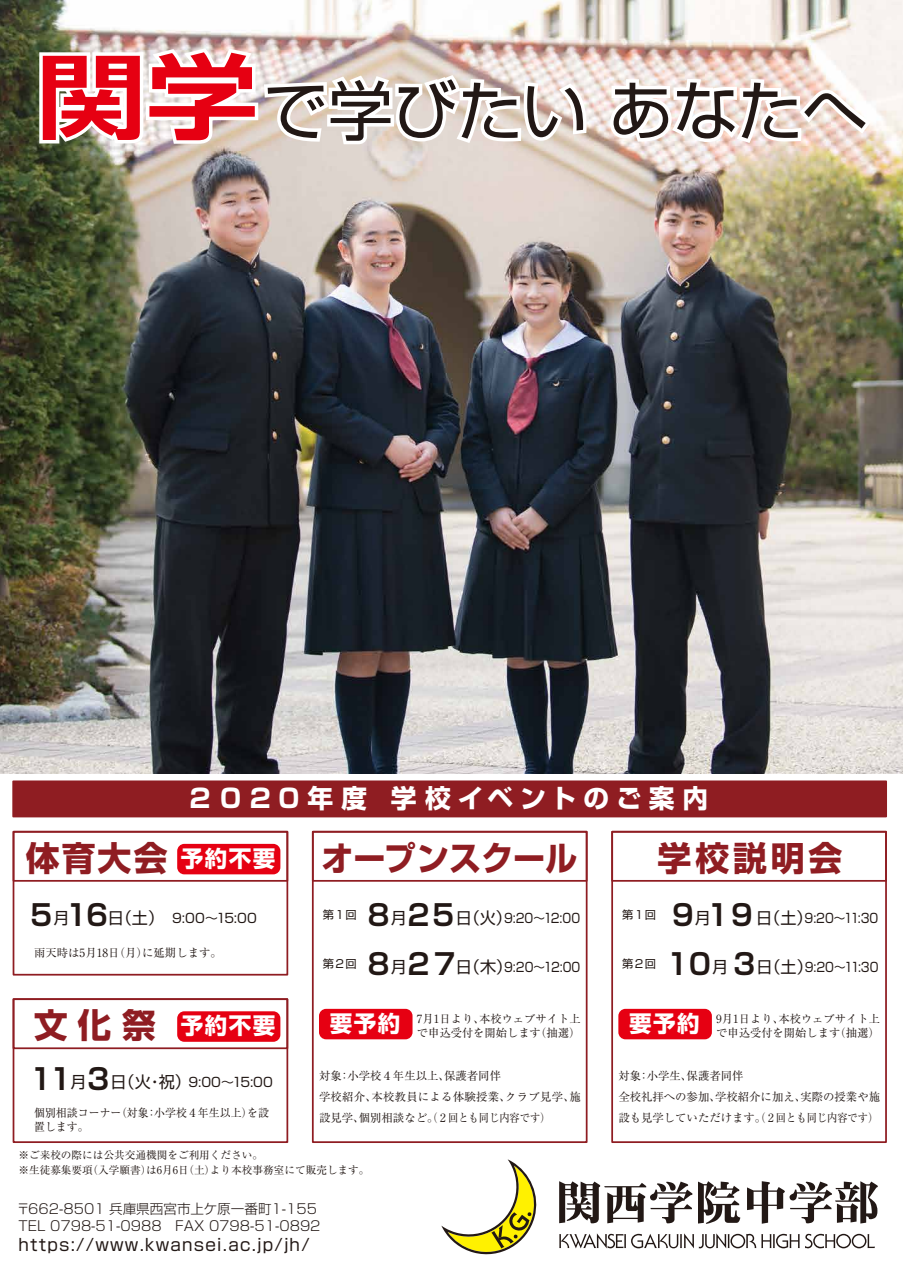
<style>
.page{position:relative;width:903px;height:1278px;background:#fff}
.page>*{position:absolute;margin:0;border:0;box-sizing:border-box;transform-origin:0 0}
.t1{font:64.66px "Shin Go Pro";color:#221815}
.t2{font:700 33.77px "Shin Go Pro";letter-spacing:.06em;color:#8f1d22}
.t3{font:700 33.77px "Shin Go Pro";color:#8f1d22;scale:.95 1}
.t4{font:700 25.72px "Shin Go Pro";letter-spacing:.275em;color:#fff}
.t5{font:700 22.57px "Shin Go Pro";letter-spacing:.065em;color:#fff}
.t6{font:16.62px "Shin Go Pro";letter-spacing:.075em;color:#221815}
.t7{font:300 13.56px/16.6px "Shin Go Pro";color:#221815}
.t8{font:12.86px "Shin Go Pro";color:#221815;scale:.9 1}
.t9{font:12.86px "Shin Go Pro";color:#221815}
.t10{font:11.38px/21px "Ryumin Pro";color:#221815}
.t11{font:11.38px/14px "Ryumin Pro";color:#221815;scale:.96 1}
.t12{font:11.29px/14.5px "Ryumin Pro";color:#221815;text-align:right}
.t13{font:11.29px "Shin Go Pro";color:#221815}
.t14{font:10.67px/15.2px "Ryumin Pro";color:#221815}
.s1{font-family:"Shin Go Pro De";font-weight:700;font-size:92.31px;color:#e60012}
.s2{font-family:"Shin Go Pro De";font-weight:700;font-size:28.96px}
.s3{font-size:16.1px}
.s4{font-family:"Shin Go Pro";font-weight:700;font-size:22.57px;color:#fff}
</style>
<div class="page">
<img style="left:0;top:0;width:903px;height:773px">
<div style="left:312px;top:830px;width:275px;height:312px;border:2px solid #8f1d22"></div>
<div style="left:312px;top:830px;width:275px;height:51px;border:2px solid #8f1d22"></div>
<div style="left:319px;top:1008px;width:93px;height:31px;background:#e60012;border-radius:7px"></div>
<div style="left:618px;top:1008px;width:94px;height:31px;background:#e60012;border-radius:7px"></div>
<div style="left:611px;top:830px;width:276px;height:312px;border:2px solid #8f1d22"></div>
<div style="left:611px;top:830px;width:276px;height:51px;border:2px solid #8f1d22"></div>
<div style="left:13px;top:830px;width:275px;height:145px;border:2px solid #8f1d22"></div>
<div style="left:13px;top:830px;width:275px;height:51px;border:2px solid #8f1d22"></div>
<div style="left:177px;top:843px;width:103px;height:31px;background:#e60012;border-radius:7px"></div>
<div style="left:13px;top:998px;width:275px;height:144px;border:2px solid #8f1d22"></div>
<div style="left:13px;top:998px;width:275px;height:51px;border:2px solid #8f1d22"></div>
<div style="left:177px;top:1011px;width:103px;height:30px;background:#e60012;border-radius:7px"></div>
<div style="left:12px;top:780px;width:875px;height:37px;background:#8f1d22;border:2px solid #8f1d22"></div>
<svg style="left:36px;top:44px;width:555px;height:104px"></svg>
<svg style="left:606px;top:75px;width:269px;height:72px"></svg>
<svg style="left:559px;top:1233px;width:316px;height:15px"></svg>
<svg style="left:559px;top:1181px;width:133px;height:42px"></svg>
<svg style="left:698px;top:1181px;width:42px;height:42px"></svg>
<svg style="left:747px;top:1181px;width:131px;height:42px"></svg>
<svg style="left:441px;top:1159px;width:96px;height:96px"></svg>
<h1 class="t1" style="left:36px;top:58px;width:832px"><span class="s1">関学</span>で学びたい あなたへ</h1>
<h3 class="t4" style="left:187px;top:777px;width:522px">２０20年度 学校イベントのご案内</h3>
<h2 class="t2" style="left:26px;top:831px;width:143px">体育大会</h2>
<p class="t9" style="left:27px;top:907px;width:232px"><span class="s2">５</span><span class="s3">月</span><span class="s2">１6</span><span class="s3">日（土）　</span>9:00～15:00</p>
<h3 class="t5" style="left:181px;top:840px;width:96px">予約不要</h3>
<p class="t10" style="left:34px;top:941px;width:189px">雨天時は5月18日（月）に延期します。</p>
<h2 class="t2" style="left:34px;top:998px;width:124px">文化祭</h2>
<p class="t9" style="left:27px;top:1071px;width:248px"><span class="s2">１１</span><span class="s3">月</span><span class="s2">３</span><span class="s3">日（火・祝）</span>9:00～15:00</p>
<h3 class="t5" style="left:181px;top:1007px;width:96px">予約不要</h3>
<p class="t11" style="left:34px;top:1105px;width:246px">個別相談コーナー（対象：小学校４年生以上）を設置します。</p>
<h2 class="t3" style="left:321px;top:831px;width:271px">オープンスクール</h2>
<p class="t13" style="left:323px;top:905px;width:35px">第１回</p>
<p class="t8" style="left:364px;top:907px;width:242px"><span class="s2">８</span><span class="s3">月</span><span class="s2">２５</span><span class="s3">日（火）</span>9:20～12:00</p>
<p class="t13" style="left:323px;top:954px;width:35px">第２回</p>
<p class="t8" style="left:364px;top:956px;width:242px"><span class="s2">８</span><span class="s3">月</span><span class="s2">２７</span><span class="s3">日（木）</span>9:20～12:00</p>
<p class="t12" style="left:330px;top:1010px;width:252px"><span class="s4">要予約</span> 7月1日より、本校ウェブサイト上で申込受付を開始します（抽選）</p>
<p class="t12" style="left:629px;top:1010px;width:252px"><span class="s4">要予約</span> 9月1日より、本校ウェブサイト上で申込受付を開始します（抽選）</p>
<p class="t10" style="left:319px;top:1064px;width:263px">対象：小学校４年生以上、保護者同伴<br>学校紹介、本校教員による体験授業、クラブ見学、施設見学、個別相談など。（２回とも同じ内容です）</p>
<h2 class="t2" style="left:657px;top:831px;width:186px">学校説明会</h2>
<p class="t13" style="left:622px;top:905px;width:35px">第１回</p>
<p class="t8" style="left:668px;top:907px;width:235px"><span class="s2">９</span><span class="s3">月</span><span class="s2">１９</span><span class="s3">日（土）</span>9:20～11:30</p>
<p class="t13" style="left:622px;top:954px;width:35px">第２回</p>
<p class="t8" style="left:663px;top:956px;width:240px"><span class="s2">１０</span><span class="s3">月</span><span class="s2">３</span><span class="s3">日（土）</span>9:20～11:30</p>
<p class="t10" style="left:618px;top:1064px;width:263px">対象：小学生、保護者同伴<br>全校礼拝への参加、学校紹介に加え、実際の授業や施設も見学していただけます。（２回とも同じ内容です）</p>
<p class="t14" style="left:18px;top:1146px;width:353px">※ご来校の際には公共交通機関をご利用ください。　<br>※生徒募集要項（入学願書）は6月6日（土）より本校事務室にて販売します。</p>
<p class="t7" style="left:17px;top:1199px;width:306px">〒662-8501 兵庫県西宮市上ケ原一番町1-155<br>TEL 0798-51-0988　FAX 0798-51-0892</p>
<h3 class="t6" style="left:18px;top:1230px;width:293px">https://www.kwansei.ac.jp/jh/</h3>
</div>
